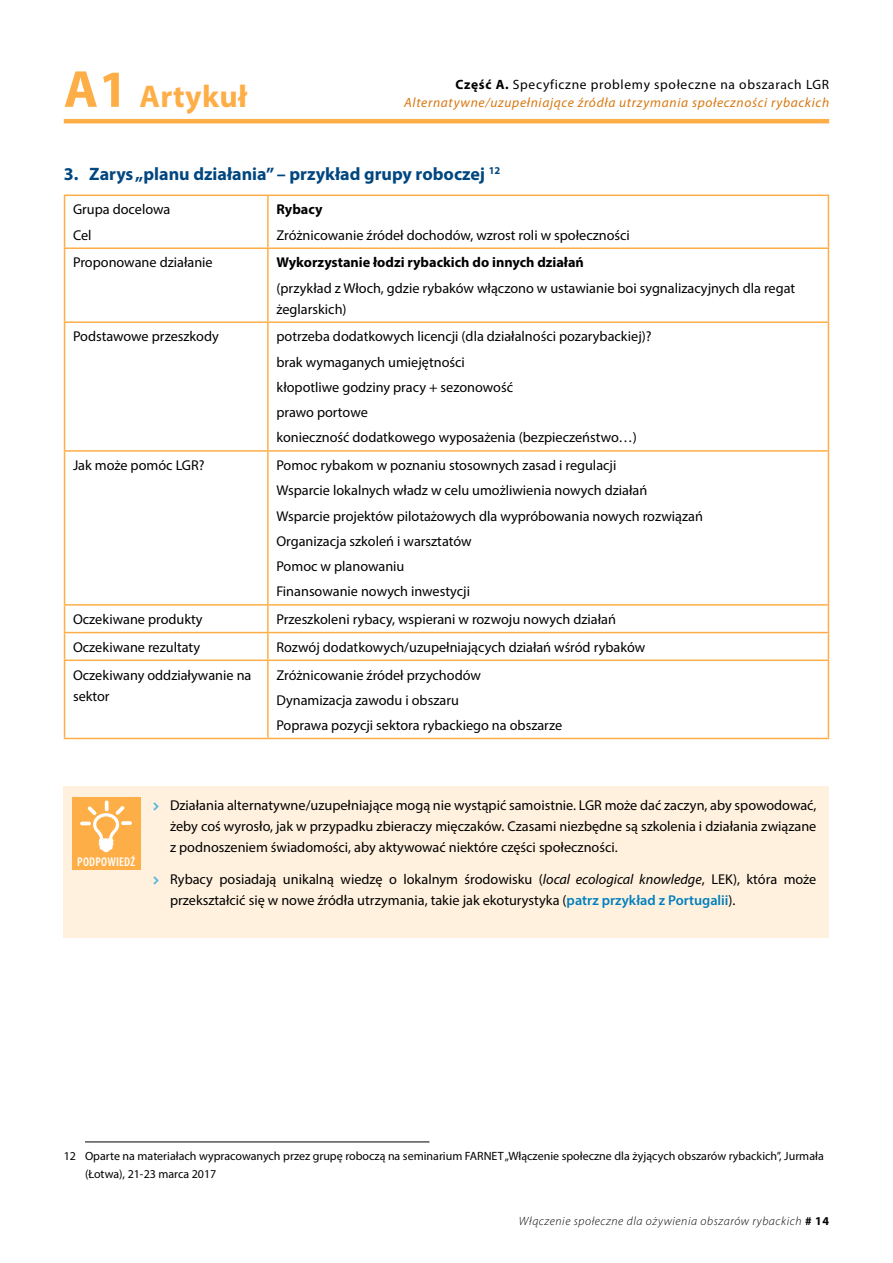
<style>
.page{position:relative;width:893px;height:1263px;background:#fff}
.page>*{position:absolute;margin:0;border:0;box-sizing:border-box;transform-origin:0 0}
.t1{font:700 31.5px "Myriad Pro";letter-spacing:.01em;color:#feae47}
.t2{font:700 18px "Myriad Pro";color:#00467f}
.t3{font:14.25px/25.2px "Myriad Pro";color:#000}
.t4{font:700 14.25px "Myriad Pro";color:#000}
.t5{font:italic 13.5px "Myriad Pro";letter-spacing:.05em;color:#d77812}
.t6{font:13.5px "Myriad Pro";letter-spacing:.05em;color:#000}
.t7{font:600 condensed 12.75px "Myriad Pro";letter-spacing:.02em;color:#fff}
.t8{font:12px/18px "Myriad Pro";color:#000}
.t9{font:italic 300 12px "Myriad Pro";letter-spacing:.05em;color:#000}
.s1{font-size:52.5px}
.s2{font-weight:700}
.s3{font-style:italic}
.s4{font-weight:600;color:#0080be}
.s5{font-weight:700;font-style:normal}
</style>
<div class="page">
<hr style="left:64px;top:119px;width:765px;height:4px;background:#feae47">
<div style="left:64px;top:787px;width:765px;height:77px;background:#fff1de"></div>
<div style="left:64px;top:860px;width:765px;height:57px;background:#fff1de"></div>
<div style="left:64px;top:902px;width:765px;height:36px;background:#fff1de"></div>
<hr style="left:64px;top:195px;width:204px;height:1px;background:#feae47">
<hr style="left:64px;top:196px;width:1px;height:51px;background:#feae47">
<hr style="left:268px;top:195px;width:561px;height:1px;background:#feae47">
<hr style="left:267px;top:196px;width:2px;height:51px;background:#feae47">
<hr style="left:828px;top:196px;width:1px;height:51px;background:#feae47">
<hr style="left:64px;top:247px;width:204px;height:2px;background:#feae47">
<hr style="left:64px;top:249px;width:1px;height:72px;background:#feae47">
<hr style="left:268px;top:247px;width:561px;height:2px;background:#feae47">
<hr style="left:267px;top:249px;width:2px;height:72px;background:#feae47">
<hr style="left:828px;top:249px;width:1px;height:72px;background:#feae47">
<hr style="left:64px;top:321px;width:204px;height:2px;background:#feae47">
<hr style="left:64px;top:323px;width:1px;height:127px;background:#feae47">
<hr style="left:268px;top:321px;width:561px;height:2px;background:#feae47">
<hr style="left:267px;top:323px;width:2px;height:127px;background:#feae47">
<hr style="left:828px;top:323px;width:1px;height:127px;background:#feae47">
<hr style="left:64px;top:450px;width:204px;height:2px;background:#feae47">
<hr style="left:64px;top:452px;width:1px;height:152px;background:#feae47">
<hr style="left:268px;top:450px;width:561px;height:2px;background:#feae47">
<hr style="left:267px;top:452px;width:2px;height:152px;background:#feae47">
<hr style="left:828px;top:452px;width:1px;height:152px;background:#feae47">
<hr style="left:64px;top:604px;width:204px;height:2px;background:#feae47">
<hr style="left:268px;top:604px;width:561px;height:2px;background:#feae47">
<hr style="left:267px;top:606px;width:2px;height:26px;background:#feae47">
<hr style="left:64px;top:632px;width:204px;height:1px;background:#feae47">
<svg style="left:64px;top:606px;width:1px;height:53px"></svg>
<hr style="left:268px;top:632px;width:561px;height:1px;background:#feae47">
<hr style="left:267px;top:633px;width:2px;height:26px;background:#feae47">
<svg style="left:828px;top:606px;width:1px;height:53px"></svg>
<hr style="left:64px;top:659px;width:204px;height:2px;background:#feae47">
<hr style="left:64px;top:661px;width:1px;height:77px;background:#feae47">
<hr style="left:268px;top:659px;width:561px;height:2px;background:#feae47">
<hr style="left:267px;top:661px;width:2px;height:77px;background:#feae47">
<hr style="left:828px;top:661px;width:1px;height:77px;background:#feae47">
<hr style="left:64px;top:738px;width:204px;height:1px;background:#feae47">
<hr style="left:268px;top:738px;width:561px;height:1px;background:#feae47">
<div style="left:72px;top:798px;width:68px;height:72px;background:#feae47"></div>
<svg style="left:82px;top:802px;width:48px;height:50px"></svg>
<hr style="left:85px;top:1142px;width:344px;height:1px;background:#000">
<h1 class="t1" style="left:64px;top:76px;width:185px"><span class="s1">A1</span> Artykuł</h1>
<p class="t6" style="left:455px;top:76px;width:375px"><span class="s2">Część A.</span> Specyficzne problemy społeczne na obszarach LGR</p>
<p class="t5" style="left:404px;top:94px;width:426px">Alternatywne/uzupełniające źródła utrzymania społeczności rybackich</p>
<p class="t2" style="left:64px;top:162px;width:438px">3. Zarys „planu działania” – przykład grupy roboczej <sup>12</sup></p>
<p class="t3" style="left:73px;top:197px;width:99px">Grupa docelowa<br>Cel</p>
<p class="t4" style="left:276px;top:200px;width:48px">Rybacy</p>
<p class="t3" style="left:276px;top:222px;width:355px">Zróżnicowanie źródeł dochodów, wzrost roli w społeczności</p>
<p class="t3" style="left:73px;top:250px;width:141px">Proponowane działanie</p>
<p class="t4" style="left:276px;top:253px;width:309px">Wykorzystanie łodzi rybackich do innych działań</p>
<p class="t3" style="left:276px;top:277px;width:520px;line-height:21px">(przykład z Włoch, gdzie rybaków włączono w ustawianie boi sygnalizacyjnych dla regat żeglarskich)</p>
<p class="t3" style="left:73px;top:324px;width:147px">Podstawowe przeszkody</p>
<p class="t3" style="left:276px;top:324px;width:377px">potrzeba dodatkowych licencji (dla działalności pozarybackiej)? brak wymaganych umiejętności<br>kłopotliwe godziny pracy + sezonowość<br>prawo portowe<br>konieczność dodatkowego wyposażenia (bezpieczeństwo…)</p>
<p class="t3" style="left:73px;top:452px;width:133px">Jak może pomóc LGR?</p>
<p class="t3" style="left:276px;top:452px;width:428px">Pomoc rybakom w poznaniu stosownych zasad i regulacji<br>Wsparcie lokalnych władz w celu umożliwienia nowych działań Wsparcie projektów pilotażowych dla wypróbowania nowych rozwiązań Organizacja szkoleń i warsztatów<br>Pomoc w planowaniu<br>Finansowanie nowych inwestycji</p>
<p class="t3" style="left:73px;top:606px;width:131px">Oczekiwane produkty</p>
<p class="t3" style="left:276px;top:606px;width:341px">Przeszkoleni rybacy, wspierani w rozwoju nowych działań</p>
<p class="t3" style="left:73px;top:634px;width:129px">Oczekiwane rezultaty</p>
<p class="t3" style="left:276px;top:634px;width:370px">Rozwój dodatkowych/uzupełniających działań wśród rybaków</p>
<p class="t3" style="left:73px;top:664px;width:180px;line-height:21px">Oczekiwany oddziaływanie na sektor</p>
<p class="t3" style="left:276px;top:662px;width:287px">Zróżnicowanie źródeł przychodów<br>Dynamizacja zawodu i obszaru<br>Poprawa pozycji sektora rybackiego na obszarze</p>
<p class="t7" style="left:77px;top:854px;width:60px">PODPOWIEDŹ</p>
<p class="t3" style="left:170px;top:794px;width:648px;line-height:21px;text-align:justify">Działania alternatywne/uzupełniające mogą nie wystąpić samoistnie. LGR może dać zaczyn, aby spowodować, żeby coś wyrosło, jak w przypadku zbieraczy mięczaków. Czasami niezbędne są szkolenia i działania związane z podnoszeniem świadomości, aby aktywować niektóre części społeczności.</p>
<p class="t3" style="left:170px;top:868px;width:648px;line-height:21px">Rybacy posiadają unikalną wiedzę o lokalnym środowisku (<span class="s3">local ecological knowledge</span>, LEK), która może przekształcić się w nowe źródła utrzymania, takie jak ekoturystyka (<span class="s4">patrz przykład z Portugalii</span>).</p>
<p class="t8" style="left:85px;top:1147px;width:740px;text-indent:-21px">12 Oparte na materiałach wypracowanych przez grupę roboczą na seminarium FARNET „Włączenie społeczne dla żyjących obszarów rybackich”, Jurmała (Łotwa), 21-23 marca 2017</p>
<p class="t9" style="left:519px;top:1214px;width:312px">Włączenie społeczne dla ożywienia obszarów rybackich <span class="s5"># 14</span></p>
</div>
